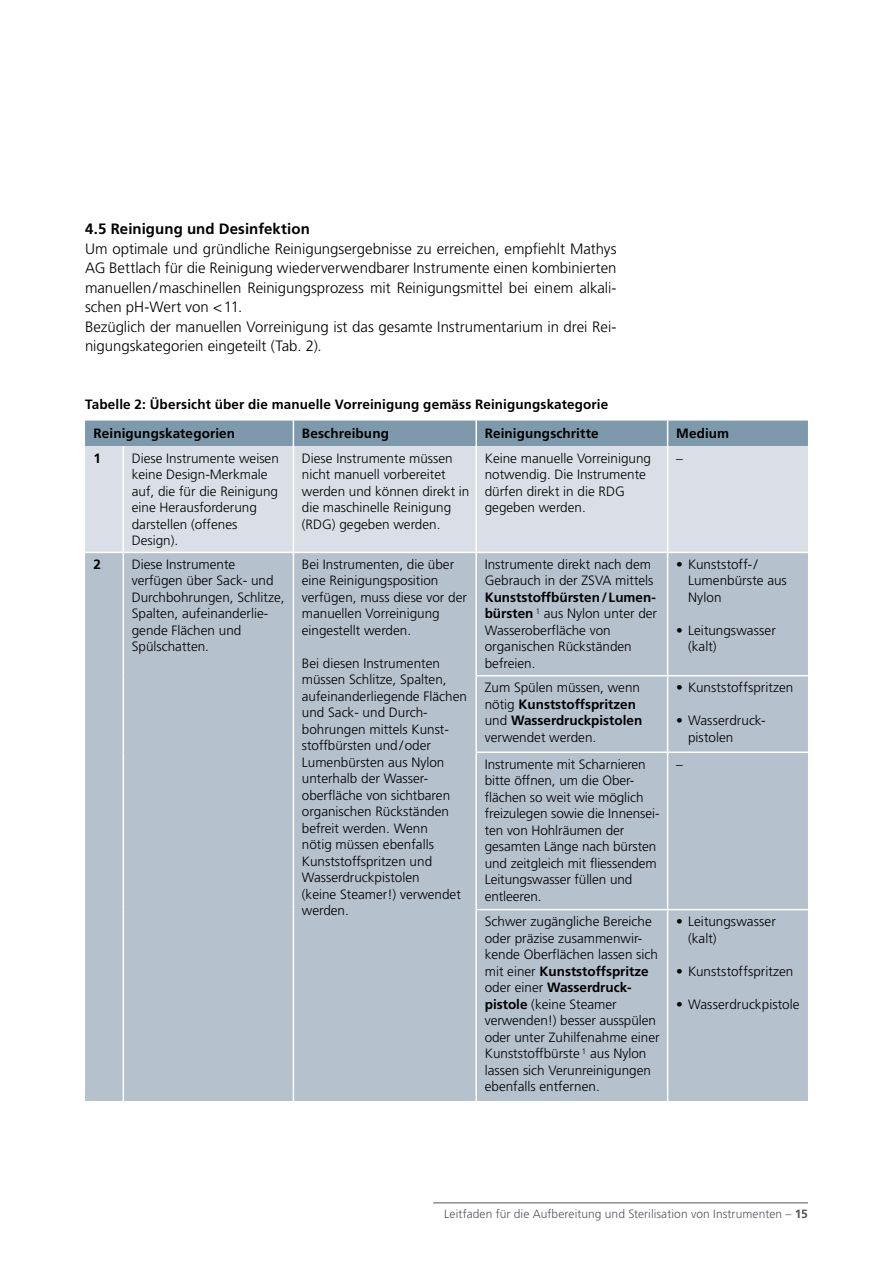
<style>
.page{position:relative;width:893px;height:1263px;background:#fff}
.page>*{position:absolute;margin:0;border:0;box-sizing:border-box;transform-origin:0 0}
.t1{font:300 15px/19.5px "Frutiger LT Pro";letter-spacing:-.005em;color:#000}
.t2{font:700 15px "Frutiger LT Pro";letter-spacing:.005em;color:#000}
.t3{font:300 13.5px/16.5px "Frutiger LT Pro";color:#000}
.t4{font:700 13.5px/29px "Frutiger LT Pro";letter-spacing:.01em;color:#000}
.t5{font:300 12px "Frutiger LT Pro";letter-spacing:.005em;color:#54565b}
.s1{font-weight:700}
</style>
<div class="page">
<hr style="left:433px;top:1202px;width:375px;height:1px;background:#54565b">
<div style="left:85px;top:446px;width:723px;height:106px;background:#dadfe7"></div>
<div style="left:85px;top:553px;width:723px;height:548px;background:#b6c1ce"></div>
<hr style="left:667px;top:446px;width:1px;height:106px;background:#fff">
<hr style="left:667px;top:553px;width:1px;height:122px;background:#fff">
<hr style="left:667px;top:676px;width:1px;height:75px;background:#fff">
<hr style="left:667px;top:753px;width:1px;height:156px;background:#fff">
<hr style="left:667px;top:910px;width:1px;height:191px;background:#fff">
<hr style="left:475px;top:675px;width:193px;height:1px;background:#fff">
<hr style="left:668px;top:675px;width:140px;height:1px;background:#fff">
<hr style="left:475px;top:751px;width:193px;height:2px;background:#fff">
<hr style="left:668px;top:751px;width:140px;height:2px;background:#fff">
<hr style="left:475px;top:909px;width:193px;height:1px;background:#fff">
<hr style="left:668px;top:909px;width:140px;height:1px;background:#fff">
<hr style="left:293px;top:446px;width:1px;height:106px;background:#fff">
<hr style="left:475px;top:446px;width:2px;height:106px;background:#fff">
<hr style="left:293px;top:553px;width:1px;height:123px;background:#fff">
<hr style="left:475px;top:553px;width:2px;height:122px;background:#fff">
<hr style="left:293px;top:676px;width:1px;height:76px;background:#fff">
<hr style="left:475px;top:676px;width:2px;height:75px;background:#fff">
<hr style="left:293px;top:752px;width:1px;height:157px;background:#fff">
<hr style="left:475px;top:753px;width:2px;height:156px;background:#fff">
<hr style="left:293px;top:909px;width:1px;height:192px;background:#fff">
<hr style="left:475px;top:910px;width:2px;height:191px;background:#fff">
<hr style="left:123px;top:446px;width:1px;height:106px;background:#fff">
<hr style="left:123px;top:553px;width:1px;height:123px;background:#fff">
<hr style="left:123px;top:676px;width:1px;height:76px;background:#fff">
<hr style="left:123px;top:752px;width:1px;height:157px;background:#fff">
<hr style="left:123px;top:909px;width:1px;height:192px;background:#fff">
<div style="left:85px;top:421px;width:723px;height:25px;background:#7e98ac"></div>
<hr style="left:475px;top:421px;width:2px;height:25px;background:#fff">
<p class="t2" style="left:85px;top:220px;width:226px">4.5 Reinigung und Desinfektion</p>
<p class="t1" style="left:85px;top:239px;width:533px">Um optimale und gründliche Reinigungsergebnisse zu erreichen, empfiehlt Mathys AG Bettlach für die Reinigung wiederverwendbarer Instrumente einen kombinierten manuellen/maschinellen Reinigungsprozess mit Reinigungsmittel bei einem alkali&shy;schen pH-Wert von &lt;11.<br>Bezüglich der manuellen Vorreinigung ist das gesamte Instrumentarium in drei Rei&shy;nigungskategorien eingeteilt (Tab. 2).</p>
<p class="t4" style="left:94px;top:390px;width:516px;text-indent:-9px">Tabelle 2: Übersicht über die manuelle Vorreinigung gemäss Reinigungskategorie<br>Reinigungskategorien</p>
<p class="t4" style="left:302px;top:419px;width:89px">Beschreibung</p>
<p class="t4" style="left:485px;top:419px;width:115px">Reinigungschritte</p>
<p class="t4" style="left:676px;top:419px;width:55px">Medium</p>
<p class="t4" style="left:94px;top:443px;width:9px">1</p>
<p class="t3" style="left:132px;top:450px;width:149px">Diese Instrumente weisen keine Design-Merkmale auf, die für die Reinigung eine Herausforderung darstellen (offenes<br>Design).</p>
<p class="t3" style="left:302px;top:450px;width:169px">Diese Instrumente müssen nicht manuell vorbereitet werden und können direkt in die maschinelle Reinigung (RDG) gegeben werden.</p>
<p class="t3" style="left:485px;top:450px;width:168px">Keine manuelle Vorreinigung notwendig. Die Instrumente dürfen direkt in die RDG gegeben werden.</p>
<p class="t3" style="left:676px;top:450px;width:8px">–</p>
<p class="t4" style="left:94px;top:550px;width:9px">2</p>
<p class="t3" style="left:132px;top:556px;width:154px">Diese Instrumente verfügen über Sack- und<br>Durchbohrungen, Schlitze,<br>Spalten, aufeinanderlie&shy;gende Flächen und<br>Spülschatten.</p>
<p class="t3" style="left:302px;top:556px;width:167px">Bei Instrumenten, die über eine Reinigungsposition verfügen, muss diese vor der manuellen Vorreinigung eingestellt werden.</p>
<p class="t3" style="left:302px;top:655px;width:167px">Bei diesen Instrumenten müssen Schlitze, Spalten, aufeinanderliegende Flächen und Sack- und Durch&shy;bohrungen mittels Kunst&shy;stoffbürsten und/oder<br>Lumenbürsten aus Nylon unterhalb der Wasser&shy;oberfläche von sichtbaren organischen Rückständen befreit werden. Wenn<br>nötig müssen ebenfalls<br>Kunststoffspritzen und<br>Wasserdruckpistolen<br>(keine Steamer!) verwendet werden.</p>
<p class="t3" style="left:688px;top:556px;width:100px;text-indent:-12px">• Kunststoff-/<br>Lumenbürste aus<br>Nylon</p>
<p class="t3" style="left:688px;top:622px;width:89px;text-indent:-12px">• Leitungswasser (kalt)</p>
<p class="t3" style="left:485px;top:556px;width:170px">Instrumente direkt nach dem<br>Gebrauch in der ZSVA mittels</p>
<p class="t3" style="left:485px;top:589px;width:174px"><span class="s1">Kunststoffbürsten/Lumen&shy;bürsten</span> <sup>1</sup> aus Nylon unter der<br>Wasseroberfläche von organischen Rückständen befreien.</p>
<p class="t3" style="left:485px;top:679px;width:159px">Zum Spülen müssen, wenn nötig <span class="s1">Kunststoffspritzen </span>und <span class="s1">Wasserdruckpistolen </span>verwendet werden.</p>
<p class="t3" style="left:676px;top:679px;width:119px">• Kunststoffspritzen</p>
<p class="t3" style="left:688px;top:712px;width:78px;text-indent:-12px">• Wasserdruck&shy;pistolen</p>
<p class="t3" style="left:485px;top:756px;width:176px">Instrumente mit Scharnieren bitte öffnen, um die Ober&shy;flächen so weit wie möglich freizulegen sowie die Innensei&shy;ten von Hohlräumen der gesamten Länge nach bürsten und zeitgleich mit fliessendem<br>Leitungswasser füllen und entleeren.</p>
<p class="t3" style="left:676px;top:756px;width:8px">–</p>
<p class="t3" style="left:485px;top:913px;width:176px">Schwer zugängliche Bereiche oder präzise zusammenwir&shy;kende Oberflächen lassen sich mit einer <span class="s1">Kunststoffspritze </span>oder einer <span class="s1">Wasserdruck&shy;pistole</span> (keine Steamer verwenden!) besser ausspülen oder unter Zuhilfenahme einer<br>Kunststoffbürste <sup>1</sup> aus Nylon lassen sich Verunreinigungen ebenfalls entfernen.</p>
<p class="t3" style="left:688px;top:913px;width:89px;text-indent:-12px">• Leitungswasser (kalt)</p>
<p class="t3" style="left:676px;top:963px;width:119px">• Kunststoffspritzen</p>
<p class="t3" style="left:676px;top:996px;width:125px">• Wasserdruckpistole</p>
<p class="t5" style="left:444px;top:1207px;width:365px">Leitfaden für die Aufbereitung und Sterilisation von Instrumenten – <span class="s1">15</span></p>
</div>
